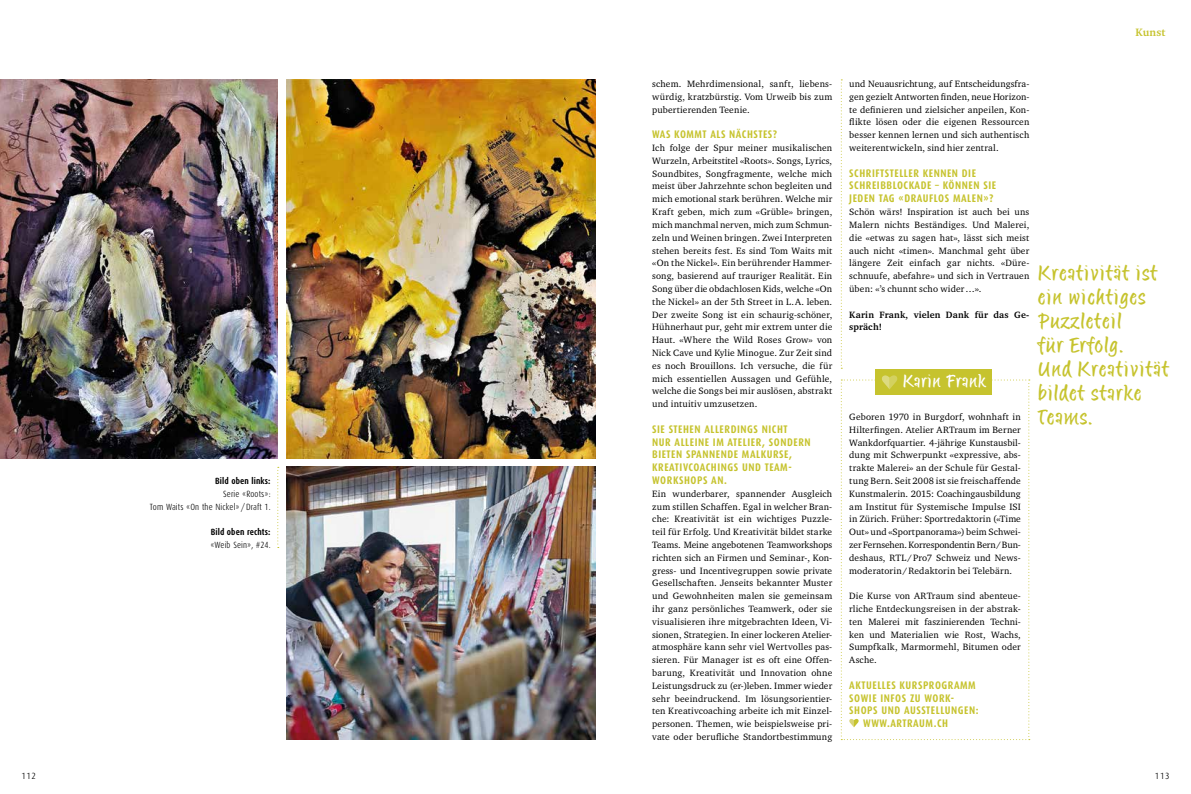
<style>
.page{position:relative;width:1191px;height:794px;background:#fff}
.page>*{position:absolute;margin:0;border:0;box-sizing:border-box;transform-origin:0 0}
.t1{font:20px/24px "Matthia LL";letter-spacing:.05em;color:#c6c32e;scale:1.1 1}
.t2{font:17px "Matthia LL";letter-spacing:.04em;color:#fff;scale:1.1 1}
.t3{font:700 11px/12.8px "Dax";letter-spacing:.05em;color:#c6c32e}
.t4{font:700 11px "Charter ITC";letter-spacing:.015em;color:#c6c32e}
.t5{font:9.4px/12.8px "Charter ITC";letter-spacing:.02em;color:#000;text-align:justify}
.t6{font:700 9.4px/12.8px "Charter ITC";letter-spacing:.02em;color:#000}
.t7{font:300 9px/12.8px "Dax";letter-spacing:.015em;color:#000;text-align:right}
.t8{font:700 9px "Dax";letter-spacing:.015em;color:#000}
.t9{font:300 9px "Dax";letter-spacing:.015em;color:#000;scale:1.1 1}
</style>
<div class="page">
<svg style="left:840px;top:79px;width:2px;height:290px"></svg>
<div style="left:875px;top:369px;width:116px;height:25px;background:#c6c32e"></div>
<svg style="left:840px;top:375px;width:189px;height:365px"></svg>
<img style="left:286px;top:467px;width:309px;height:272px">
<img style="left:0;top:79px;width:278px;height:379px">
<img style="left:286px;top:79px;width:309px;height:379px">
<svg style="left:277px;top:467px;width:2px;height:81px"></svg>
<p class="t8" style="left:215px;top:476px;width:57px">Bild oben links:</p>
<p class="t7" style="left:150px;top:487px;width:122px">Serie «Roots»:<br>Tom Waits «On the Nickel»/Draft 1.</p>
<p class="t8" style="left:211px;top:527px;width:61px">Bild oben rechts:</p>
<p class="t7" style="left:210px;top:538px;width:62px">«Weib Sein», #24.</p>
<p class="t4" style="left:1135px;top:25px;width:31px">Kunst</p>
<p class="t5" style="left:652px;top:77px;width:182px">schem. Mehrdimensional, sanft, liebens&shy;würdig, kratzbürstig. Vom Urweib bis zum pubertierenden Teenie.</p>
<p class="t3" style="left:652px;top:128px;width:127px">WAS KOMMT ALS NÄCHSTES?</p>
<p class="t5" style="left:652px;top:141px;width:182px">Ich folge der Spur meiner musikalischen Wurzeln, Arbeitstitel «Roots». Songs, Lyrics, Soundbites, Songfragmente, welche mich meist über Jahrzehnte schon begleiten und mich emotional stark berühren. Welche mir Kraft geben, mich zum «Grüble» bringen, mich manchmal nerven, mich zum Schmun&shy;zeln und Weinen bringen. Zwei Interpreten stehen bereits fest. Es sind Tom Waits mit «On the Nickel». Ein berührender Hammer&shy;song, basierend auf trauriger Realität. Ein Song über die obdachlosen Kids, welche «On the Nickel» an der 5th Street in L.A. leben.<br>Der zweite Song ist ein schaurig-schöner, Hühnerhaut pur, geht mir extrem unter die Haut. «Where the Wild Roses Grow» von Nick Cave und Kylie Minogue. Zur Zeit sind es noch Brouillons. Ich versuche, die für mich essentiellen Aussagen und Gefühle, welche die Songs bei mir auslösen, abstrakt und intuitiv umzusetzen.</p>
<p class="t3" style="left:652px;top:423px;width:160px">SIE STEHEN ALLERDINGS NICHT<br>NUR ALLEINE IM ATELIER, SONDERN<br>BIETEN SPANNENDE MALKURSE,<br>KREATIVCOACHINGS UND TEAM-<br>WORKSHOPS AN.</p>
<p class="t5" style="left:652px;top:487px;width:182px">Ein wunderbarer, spannender Ausgleich zum stillen Schaffen. Egal in welcher Bran&shy;che: Kreativität ist ein wichtiges Puzzle&shy;teil für Erfolg. Und Kreativität bildet starke Teams. Meine angebotenen Teamworkshops richten sich an Firmen und Seminar-, Kon&shy;gress- und Incentivegruppen sowie private Gesellschaften. Jenseits bekannter Muster und Gewohnheiten malen sie gemeinsam ihr ganz persönliches Teamwerk, oder sie visualisieren ihre mitgebrachten Ideen, Vi&shy;sionen, Strategien. In einer lockeren Atelier&shy;atmosphäre kann sehr viel Wertvolles pas&shy;sieren. Für Manager ist es oft eine Offen&shy;barung, Kreativität und Innovation ohne Leistungsdruck zu (er-)leben. Immer wieder sehr beeindruckend. Im lösungsorientier&shy;ten Kreativcoaching arbeite ich mit Einzel&shy;personen. Themen, wie beispielsweise pri&shy;vate oder berufliche Standortbestimmung</p>
<p class="t5" style="left:849px;top:77px;width:182px">und Neuausrichtung, auf Entscheidungsfra&shy;gen gezielt Antworten finden, neue Horizon&shy;te definieren und zielsicher anpeilen, Kon&shy;flikte lösen oder die eigenen Ressourcen besser kennen lernen und sich authentisch weiterentwickeln, sind hier zentral.</p>
<p class="t3" style="left:849px;top:167px;width:148px">SCHRIFTSTELLER KENNEN DIE<br>SCHREIBBLOCKADE – KÖNNEN SIE<br>JEDEN TAG «DRAUFLOS MALEN»?</p>
<p class="t5" style="left:849px;top:205px;width:182px">Schön wärs! Inspiration ist auch bei uns Malern nichts Beständiges. Und Malerei, die «etwas zu sagen hat», lässt sich meist auch nicht «timen». Manchmal geht über längere Zeit einfach gar nichts. «Düre&shy;schnuufe, abefahre» und sich in Vertrauen üben: «’s chunnt scho wider…».</p>
<p class="t6" style="left:849px;top:308px;width:182px">Karin Frank, vielen Dank für das Ge&shy;spräch!</p>
<h1 class="t1" style="left:1037px;top:260px;width:121px">Kreativität ist ein wichtiges<br>Puzzleteil<br>für Erfolg.<br>Und Kreativität bildet starke<br>Teams.</h1>
<h2 class="t2" style="left:902px;top:371px;width:77px">Karin Frank</h2>
<p class="t5" style="left:849px;top:410px;width:173px">Geboren 1970 in Burgdorf, wohnhaft in Hilterfingen. Atelier ARTraum im Berner Wankdorfquartier. 4-jährige Kunstausbil&shy;dung mit Schwerpunkt «expressive, abs&shy;trakte Malerei» an der Schule für Gestal&shy;tung Bern. Seit 2008 ist sie freischaffende Kunstmalerin. 2015: Coachingausbildung am Institut für Systemische Impulse ISI in Zürich. Früher: Sportredaktorin («Time Out» und «Sportpanorama») beim Schwei&shy;zer Fernsehen. Korrespondentin Bern/Bun&shy;deshaus, RTL/Pro7 Schweiz und News&shy;moderatorin/Redaktorin bei Telebärn.</p>
<p class="t5" style="left:849px;top:589px;width:173px">Die Kurse von ARTraum sind abenteue&shy;rliche Entdeckungsreisen in der abstrak&shy;ten Malerei mit faszinierenden Techni&shy;ken und Materialien wie Rost, Wachs, Sumpfkalk, Marmormehl, Bitumen oder Asche.</p>
<p class="t3" style="left:849px;top:679px;width:128px">AKTUELLES KURSPROGRAMM</p>
<p class="t3" style="left:849px;top:691px;width:106px">SOWIE INFOS ZU WORK-</p>
<p class="t3" style="left:849px;top:704px;width:131px">SHOPS UND AUSSTELLUNGEN:</p>
<p class="t3" style="left:863px;top:717px;width:86px">WWW.ARTRAUM.CH</p>
<p class="t9" style="left:21px;top:770px;width:15px">112</p>
<p class="t9" style="left:1155px;top:770px;width:15px">113</p>
</div>
